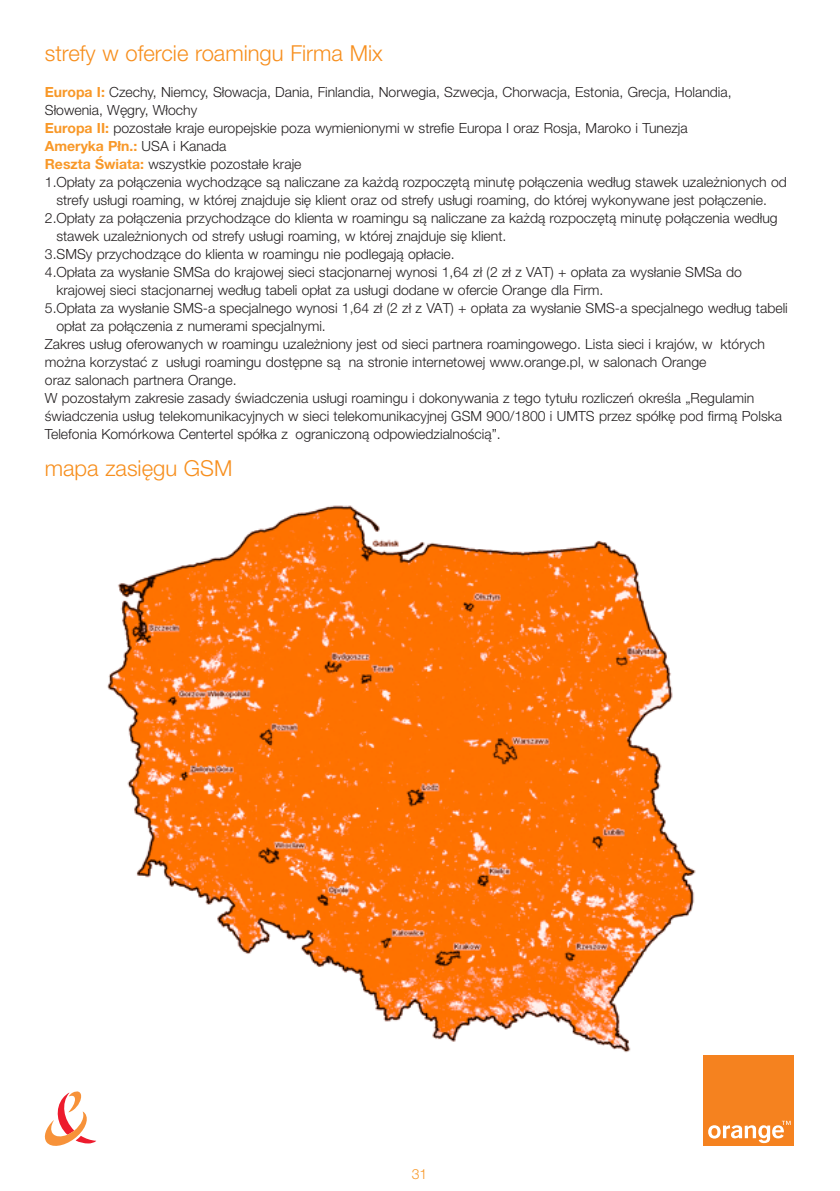
<style>
.page{position:relative;width:840px;height:1191px;background:#fff}
.page>*{position:absolute;margin:0;border:0;box-sizing:border-box;transform-origin:0 0}
.t1{font:300 22px "Helvetica Neue CE";color:#f78f1e}
.t2{font:300 14px "Helvetica Neue CE";color:#231f20}
.t3{font:700 14px "Helvetica Neue CE";color:#f89828}
.t4{font:300 14px "Helvetica Neue CE";color:#f89828}
.s1{font-weight:700;color:#f89828}
.s2{font-weight:300;color:#231f20}
</style>
<div class="page">
<svg style="left:45px;top:1091px;width:51px;height:54px"></svg>
<img style="left:107px;top:505px;width:589px;height:548px">
<div style="left:702px;top:1055px;width:91px;height:90px;background:#f5821f"></div>
<svg style="left:708px;top:1120px;width:82px;height:23px"></svg>
<h1 class="t1" style="left:45px;top:46px;width:339px">strefy w ofercie roamingu Firma Mix</h1>
<p class="t2" style="left:45px;top:87px;width:688px"><span class="s1">Europa I:</span> Czechy, Niemcy, Słowacja, Dania, Finlandia, Norwegia, Szwecja, Chorwacja, Estonia, Grecja, Holandia,</p>
<p class="t2" style="left:45px;top:105px;width:154px">Słowenia, Węgry, Włochy</p>
<p class="t2" style="left:45px;top:123px;width:644px"><span class="s1">Europa II:</span> pozostałe kraje europejskie poza wymienionymi w strefie Europa I oraz Rosja, Maroko i Tunezja</p>
<p class="t3" style="left:45px;top:141px;width:183px">Ameryka Płn.: <span class="s2">USA i Kanada</span></p>
<p class="t2" style="left:45px;top:159px;width:258px"><span class="s1">Reszta Świata:</span> wszystkie pozostałe kraje</p>
<p class="t2" style="left:45px;top:177px;width:743px">1.Opłaty za połączenia wychodzące są naliczane za każdą rozpoczętą minutę połączenia według stawek uzależnionych od</p>
<p class="t2" style="left:56px;top:195px;width:711px">strefy usługi roaming, w której znajduje się klient oraz od strefy usługi roaming, do której wykonywane jest połączenie.</p>
<p class="t2" style="left:45px;top:213px;width:733px">2.Opłaty za połączenia przychodzące do klienta w roamingu są naliczane za każdą rozpoczętą minutę połączenia według</p>
<p class="t2" style="left:56px;top:231px;width:451px">stawek uzależnionych od strefy usługi roaming, w której znajduje się klient.</p>
<p class="t2" style="left:45px;top:249px;width:411px">3.SMSy przychodzące do klienta w roamingu nie podlegają opłacie.</p>
<p class="t2" style="left:45px;top:267px;width:698px">4.Opłata za wysłanie SMSa do krajowej sieci stacjonarnej wynosi 1,64 zł (2 zł z VAT) + opłata za wysłanie SMSa do</p>
<p class="t2" style="left:56px;top:285px;width:548px">krajowej sieci stacjonarnej według tabeli opłat za usługi dodane w ofercie Orange dla Firm.</p>
<p class="t2" style="left:45px;top:303px;width:744px">5.Opłata za wysłanie SMS-a specjalnego wynosi 1,64 zł (2 zł z VAT) + opłata za wysłanie SMS-a specjalnego według tabeli</p>
<p class="t2" style="left:56px;top:321px;width:271px">opłat za połączenia z numerami specjalnymi.</p>
<p class="t2" style="left:45px;top:339px;width:721px">Zakres usług oferowanych w roamingu uzależniony jest od sieci partnera roamingowego. Lista sieci i krajów, w których</p>
<p class="t2" style="left:45px;top:357px;width:662px">można korzystać z usługi roamingu dostępne są na stronie internetowej www.orange.pl, w salonach Orange</p>
<p class="t2" style="left:45px;top:375px;width:193px">oraz salonach partnera Orange.</p>
<p class="t2" style="left:45px;top:393px;width:710px">W pozostałym zakresie zasady świadczenia usługi roamingu i dokonywania z tego tytułu rozliczeń określa „Regulamin</p>
<p class="t2" style="left:45px;top:411px;width:738px">świadczenia usług telekomunikacyjnych w sieci telekomunikacyjnej GSM 900/1800 i UMTS przez spółkę pod firmą Polska</p>
<p class="t2" style="left:45px;top:429px;width:457px">Telefonia Komórkowa Centertel spółka z ograniczoną odpowiedzialnością”.</p>
<h1 class="t1" style="left:45px;top:460px;width:189px">mapa zasięgu GSM</h1>
<p class="t4" style="left:411px;top:1168px;width:17px">31</p>
</div>
